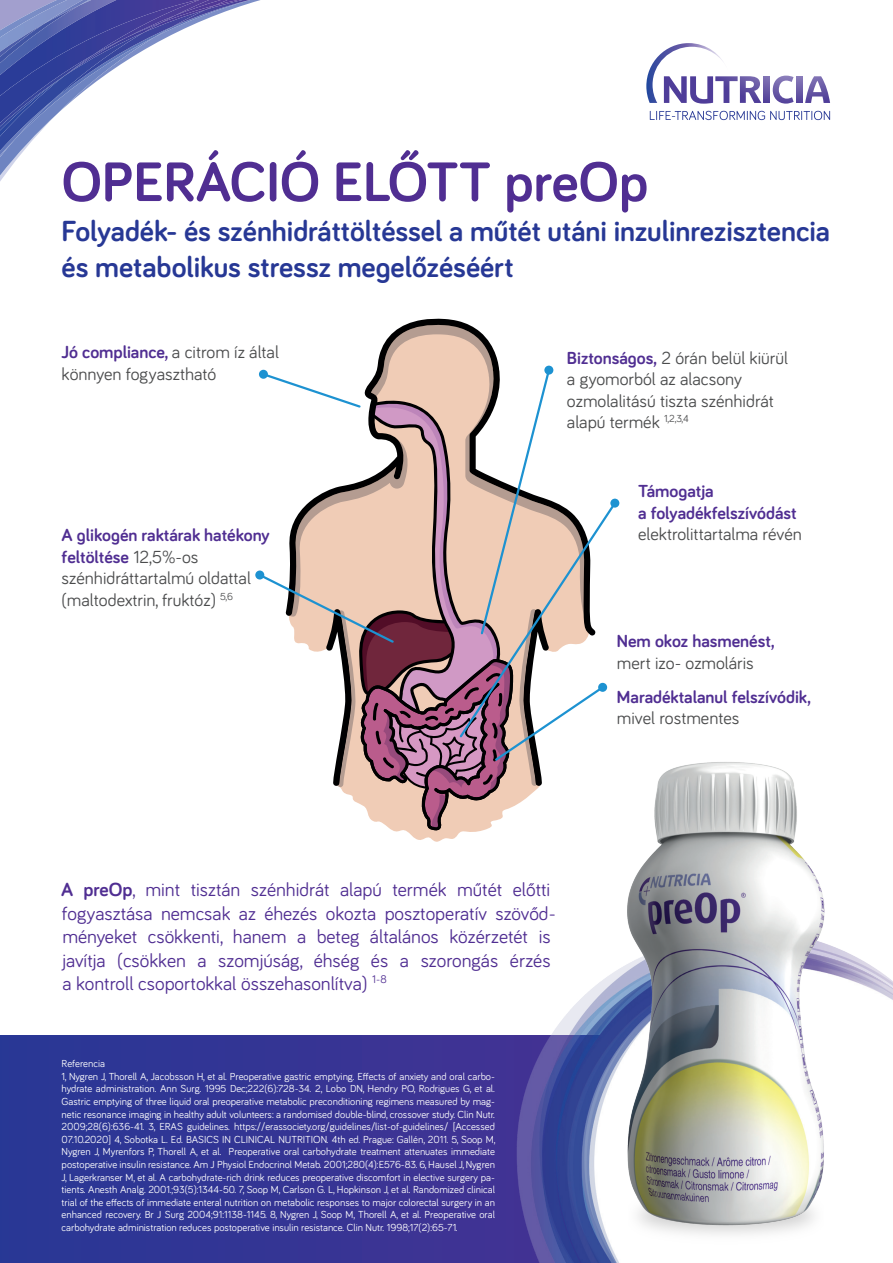
<style>
.page{position:relative;width:893px;height:1263px;background:#fff}
.page>*{position:absolute;margin:0;border:0;box-sizing:border-box;transform-origin:0 0}
.t1{font:700 57.3px "Bariol";color:#502e92}
.t2{font:700 30px/36px "Bariol";color:#273895}
.t3{font:19.5px/23.4px "Bariol";color:#502e92}
.t4{font:18px/21.6px "Bariol";color:#4b4c4d}
.t5{font:700 18px/21.6px "Bariol";color:#502e92}
.t6{font:10.5px/12.6px "Bariol";color:#fff}
.s1{font-weight:700;color:#502e92}
.s2{font-weight:700}
</style>
<div class="page">
<svg style="left:377px;top:318px;width:175px;height:49px"></svg>
<img style="left:0;top:0;width:249px;height:151px">
<img style="left:53px;top:10px;width:152px;height:90px">
<img style="left:0;top:76px;width:64px;height:60px">
<div style="left:0;top:1035px;width:893px;height:228px;background:#333594"></div>
<img style="left:728px;top:76px;width:10px;height:27px">
<img style="left:796px;top:76px;width:6px;height:27px">
<img style="left:805px;top:76px;width:25px;height:27px">
<img style="left:773px;top:76px;width:21px;height:28px">
<img style="left:698px;top:103px;width:13px;height:1px">
<img style="left:764px;top:76px;width:6px;height:27px">
<img style="left:740px;top:76px;width:21px;height:27px">
<svg style="left:650px;top:111px;width:180px;height:9px"></svg>
<img style="left:646px;top:43px;width:82px;height:60px">
<img style="left:502px;top:952px;width:391px;height:311px">
<img style="left:604px;top:762px;width:243px;height:501px">
<svg style="left:258px;top:367px;width:360px;height:464px"></svg>
<div style="left:255px;top:570px;width:9px;height:9px;background:#1d92d1;border-radius:50%"></div>
<h1 class="t1" style="left:62px;top:143px;width:588px">OPERÁCIÓ ELŐTT preOp</h1>
<h2 class="t2" style="left:62px;top:211px;width:770px">Folyadék- és szénhidráttöltéssel a műtét utáni inzulinrezisztencia és metabolikus stressz megelőzéséért</h2>
<h3 class="t4" style="left:62px;top:341px;width:219px"><span class="s1">Jó compliance,</span> a citrom íz által könnyen fogyasztható</h3>
<h3 class="t4" style="left:62px;top:523px;width:209px"><span class="s1">A glikogén raktárak hatékony feltöltése</span> 12,5%-os szénhidráttartalmú oldattal (maltodextrin, fruktóz) <sup>5,6</sup></h3>
<h3 class="t4" style="left:567px;top:346px;width:223px"><span class="s1">Biztonságos,</span> 2 órán belül kiürül a gyomorból az alacsony ozmolalitású tiszta szénhidrát alapú termék <sup>1,2,3,4</sup></h3>
<h3 class="t5" style="left:638px;top:479px;width:160px">Támogatja<br>a folyadékfelszívódást</h3>
<h3 class="t4" style="left:638px;top:522px;width:165px">elektrolittartalma révén</h3>
<h3 class="t5" style="left:617px;top:630px;width:160px">Nem okoz hasmenést,</h3>
<h3 class="t4" style="left:617px;top:651px;width:138px">mert izo- ozmoláris</h3>
<h3 class="t5" style="left:617px;top:685px;width:196px">Maradéktalanul felszívódik,</h3>
<h3 class="t4" style="left:617px;top:706px;width:124px">mivel rostmentes</h3>
<p class="t3" style="left:61px;top:877px;width:496px"><span class="s2">A preOp</span>, mint tisztán szénhidrát alapú termék műtét előtti fogyasztása nemcsak az éhezés okozta posztoperatív szövőd&shy;ményeket csökkenti, hanem a beteg általános közérzetét is javítja (csökken a szomjúság, éhség és a szorongás érzés a kontroll csoportokkal összehasonlítva) <sup>1-8</sup></p>
<p class="t6" style="left:62px;top:1057px;width:435px">Referencia<br>1, Nygren J, Thorell A, Jacobsson H, et al. Preoperative gastric emptying. Effects of anxiety and oral carbo&shy;hydrate administration. Ann Surg. 1995 Dec;222(6):728-34. 2, Lobo DN, Hendry PO, Rodrigues G, et al.<br>Gastric emptying of three liquid oral preoperative metabolic preconditioning regimens measured by mag&shy;netic resonance imaging in healthy adult volunteers: a randomised double-blind, crossover study. Clin Nutr.<br>2009;28(6):636-41. 3, ERAS guidelines. https://erassociety.org/guidelines/list-of-guidelines/ [Accessed 07.10.2020] 4, Sobotka L. Ed. BASICS IN CLINICAL NUTRITION. 4th ed. Prague: Gallén, 2011. 5, Soop M, Nygren J, Myrenfors P, Thorell A, et al. Preoperative oral carbohydrate treatment attenuates immediate postoperative insulin resistance. Am J Physiol Endocrinol Metab. 2001;280(4):E576-83. 6, Hausel J, Nygren J, Lagerkranser M, et al. A carbohydrate-rich drink reduces preoperative discomfort in elective surgery pa&shy;tients. Anesth Analg. 2001.;93(5):1344-50. 7, Soop M, Carlson G. L, Hopkinson J, et al. Randomized clinical trial of the effects of immediate enteral nutrition on metabolic responses to major colorectal surgery in an enhanced recovery. Br J Surg 2004;91:1138-1145. 8, Nygren J, Soop M, Thorell A, et al. Preoperative oral carbohydrate administration reduces postoperative insulin resistance. Clin Nutr. 1998;17(2):65-71.</p>
</div>
